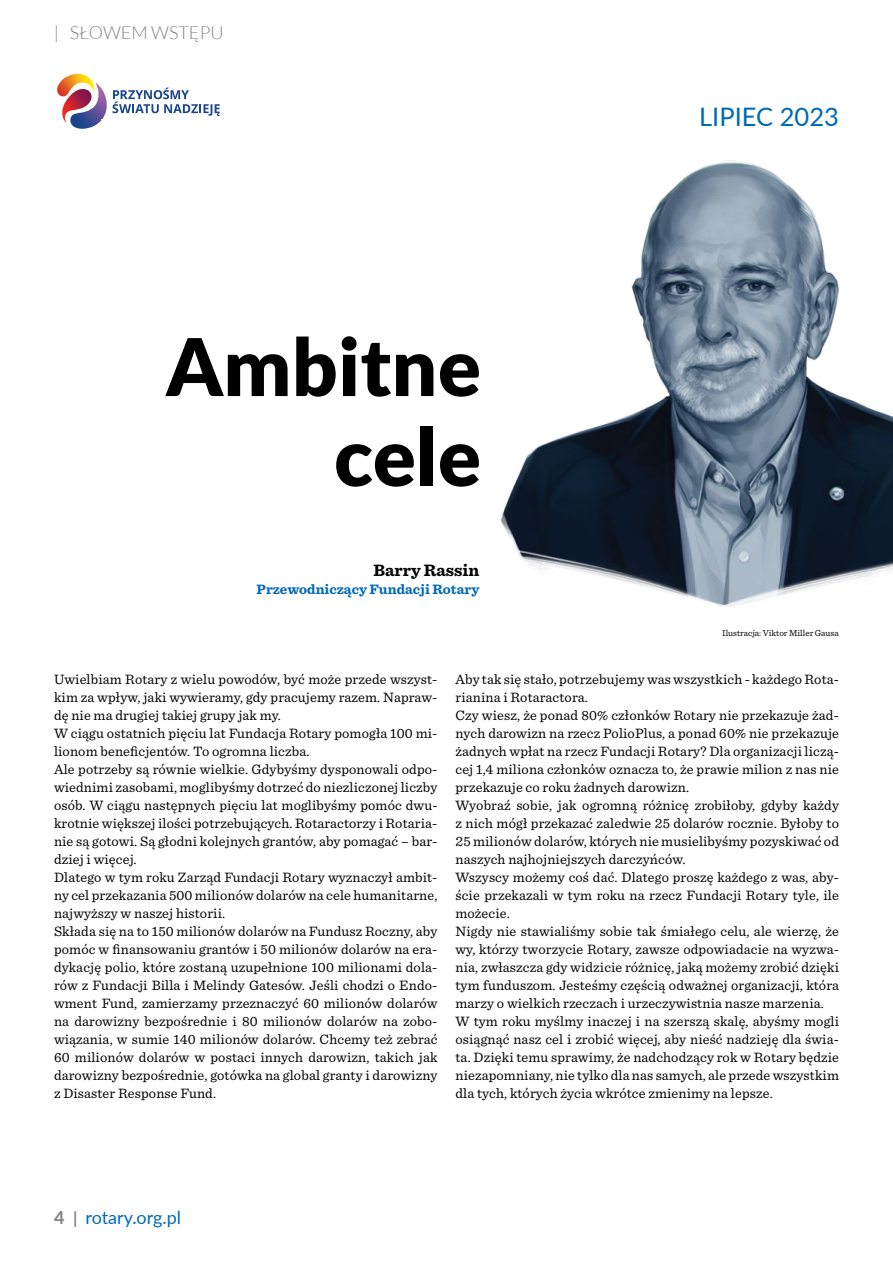
<style>
.page{position:relative;width:893px;height:1263px;background:#fff}
.page>*{position:absolute;margin:0;border:0;box-sizing:border-box;transform-origin:0 0}
.t1{font:900 79.5px/90px "Lato";letter-spacing:.01em;color:#000;text-align:right}
.t2{font:25.5px "Lato";color:#006ab6}
.t3{font:18px "Lato";color:#006ab6}
.t4{font:300 18px "Lato";color:#808285}
.t5{font:700 17.25px "Sentinel";color:#000}
.t6{font:14.25px/18px "Sentinel";letter-spacing:.01em;color:#000}
.t7{font:700 14.25px "Sentinel";color:#006ab6}
.t8{font:9px "Sentinel";color:#000}
.s1{font-weight:700;color:#808285}
.s2{font-weight:700;font-size:16.5px;color:#808285}
</style>
<div class="page">
<img style="left:501px;top:160px;width:392px;height:446px">
<svg style="left:57px;top:74px;width:163px;height:55px"></svg>
<p class="t4" style="left:54px;top:23px;width:171px">| SŁOWEM WSTĘPU</p>
<h1 class="t1" style="left:166px;top:318px;width:316px">Ambitne cele</h1>
<p class="t5" style="left:373px;top:557px;width:107px">Barry Rassin</p>
<p class="t7" style="left:257px;top:578px;width:224px">Przewodniczący Fundacji Rotary</p>
<h2 class="t2" style="left:699px;top:98px;width:141px">LIPIEC 2023</h2>
<p class="t8" style="left:722px;top:626px;width:118px">Ilustracja: Viktor Miller Gausa</p>
<p class="t6" style="left:54px;top:669px;width:385px">Uwielbiam Rotary z wielu powodów, być może przede wszyst&shy;kim za wpływ, jaki wywieramy, gdy pracujemy razem. Napraw&shy;dę nie ma drugiej takiej grupy jak my.<br>W ciągu ostatnich pięciu lat Fundacja Rotary pomogła 100 mi&shy;lionom beneficjentów. To ogromna liczba.<br>Ale potrzeby są równie wielkie. Gdybyśmy dysponowali odpo&shy;wiednimi zasobami, moglibyśmy dotrzeć do niezliczonej liczby osób. W ciągu następnych pięciu lat moglibyśmy pomóc dwu&shy;krotnie większej ilości potrzebujących. Rotaractorzy i Rotaria&shy;nie są gotowi. Są głodni kolejnych grantów, aby pomagać – bar&shy;dziej i więcej.<br>Dlatego w tym roku Zarząd Fundacji Rotary wyznaczył ambit&shy;ny cel przekazania 500 milionów dolarów na cele humanitarne, najwyższy w naszej historii.<br>Składa się na to 150 milionów dolarów na Fundusz Roczny, aby pomóc w finansowaniu grantów i 50 milionów dolarów na era&shy;dykację polio, które zostaną uzupełnione 100 milionami dola&shy;rów z Fundacji Billa i Melindy Gatesów. Jeśli chodzi o Endo&shy;wment Fund, zamierzamy przeznaczyć 60 milionów dolarów na darowizny bezpośrednie i 80 milionów dolarów na zobo&shy;wiązania, w sumie 140 milionów dolarów. Chcemy też zebrać 60 milionów dolarów w postaci innych darowizn, takich jak darowizny bezpośrednie, gotówka na global granty i darowizny z Disaster Response Fund.</p>
<p class="t6" style="left:455px;top:669px;width:385px">Aby tak się stało, potrzebujemy was wszystkich - każdego Rota&shy;rianina i Rotaractora.<br>Czy wiesz, że ponad 80% członków Rotary nie przekazuje żad&shy;nych darowizn na rzecz PolioPlus, a ponad 60% nie przekazuje żadnych wpłat na rzecz Fundacji Rotary? Dla organizacji liczą&shy;cej 1,4 miliona członków oznacza to, że prawie milion z nas nie przekazuje co roku żadnych darowizn.<br>Wyobraź sobie, jak ogromną różnicę zrobiłoby, gdyby każdy z nich mógł przekazać zaledwie 25 dolarów rocznie. Byłoby to 25 milionów dolarów, których nie musielibyśmy pozyskiwać od naszych najhojniejszych darczyńców.<br>Wszyscy możemy coś dać. Dlatego proszę każdego z was, aby&shy;ście przekazali w tym roku na rzecz Fundacji Rotary tyle, ile możecie.<br>Nigdy nie stawialiśmy sobie tak śmiałego celu, ale wierzę, że wy, którzy tworzycie Rotary, zawsze odpowiadacie na wyzwa&shy;nia, zwłaszcza gdy widzicie różnicę, jaką możemy zrobić dzięki tym funduszom. Jesteśmy częścią odważnej organizacji, która marzy o wielkich rzeczach i urzeczywistnia nasze marzenia.<br>W tym roku myślmy inaczej i na szerszą skalę, abyśmy mogli osiągnąć nasz cel i zrobić więcej, aby nieść nadzieję dla świa&shy;ta. Dzięki temu sprawimy, że nadchodzący rok w Rotary będzie niezapomniany, nie tylko dla nas samych, ale przede wszystkim dla tych, których życia wkrótce zmienimy na lepsze.</p>
<p class="t3" style="left:54px;top:1205px;width:129px"><span class="s1">4</span> <span class="s2">|</span> rotary.org.pl</p>
</div>
